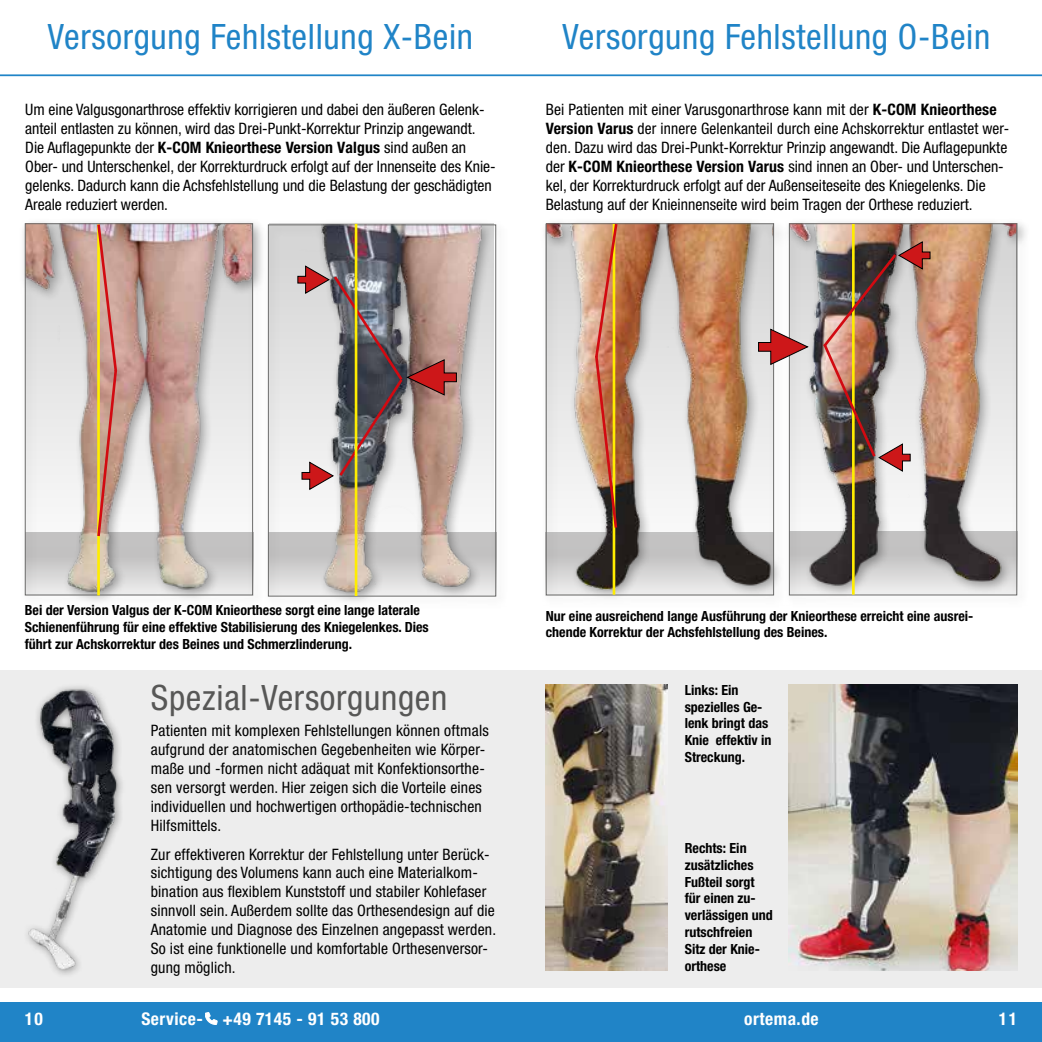
<style>
.page{position:relative;width:1042px;height:1042px;background:#fff}
.page>*{position:absolute;margin:0;border:0;box-sizing:border-box;transform-origin:0 0}
.t1{font:condensed 35px "Helvetica Neue LT Std";letter-spacing:.02em;color:#2084c7}
.t2{font:condensed 35px "Helvetica Neue LT Std";letter-spacing:.02em;color:#575756}
.t3{font:700 condensed 17.5px "Helvetica Neue LT Std";letter-spacing:.03em;color:#fff}
.t4{font:condensed 15.75px/18.9px "Helvetica Neue LT Std";letter-spacing:.01em;color:#000}
.t5{font:700 condensed 14px/16.8px "Helvetica Neue LT Std";color:#000}
.s1{font-weight:700}
</style>
<div class="page">
<div style="left:0;top:1002px;width:1042px;height:40px;background:#2084c7"></div>
<hr style="left:0;top:74px;width:1042px;height:2px;background:#2084c7">
<svg style="left:205px;top:1012px;width:12px;height:12px"></svg>
<div style="left:0;top:670px;width:1042px;height:317px;background:#ededed"></div>
<div style="left:18px;top:217px;width:248px;height:392px;background:#000;opacity:.33"></div>
<img style="left:27px;top:225px;width:224px;height:368px">
<div style="left:25px;top:223px;width:228px;height:372px;border:1px solid #6b6b6a"></div>
<hr style="left:97px;top:224px;width:3px;height:371px;background:#ffed00">
<div style="left:262px;top:218px;width:247px;height:392px;background:#000;opacity:.33"></div>
<img style="left:270px;top:226px;width:224px;height:368px">
<div style="left:268px;top:224px;width:228px;height:372px;border:1px solid #6b6b6a"></div>
<hr style="left:355px;top:224px;width:2px;height:372px;background:#ffed00">
<svg style="left:297px;top:265px;width:160px;height:226px;background:#a3918d"></svg>
<svg style="left:96px;top:222px;width:23px;height:317px;background:#cd9877"></svg>
<div style="left:782px;top:217px;width:248px;height:392px;background:#000;opacity:.33"></div>
<img style="left:791px;top:225px;width:224px;height:368px">
<div style="left:789px;top:223px;width:228px;height:372px;border:1px solid #6b6b6a"></div>
<hr style="left:852px;top:224px;width:2px;height:371px;background:#ffed00">
<div style="left:539px;top:217px;width:248px;height:392px;background:#000;opacity:.33"></div>
<img style="left:548px;top:225px;width:224px;height:368px">
<div style="left:546px;top:223px;width:228px;height:372px;border:1px solid #6b6b6a"></div>
<hr style="left:613px;top:224px;width:2px;height:371px;background:#ffed00">
<svg style="left:593px;top:221px;width:26px;height:309px;background:#c68458"></svg>
<svg style="left:757px;top:328px;width:52px;height:38px;background:#ca8b8c"></svg>
<img style="left:820px;top:241px;width:111px;height:231px">
<img style="left:27px;top:686px;width:95px;height:289px">
<img style="left:789px;top:685px;width:228px;height:285px">
<img style="left:546px;top:685px;width:121px;height:285px">
<h1 class="t1" style="left:48px;top:16px;width:427px">Versorgung Fehlstellung X-Bein</h1>
<p class="t4" style="left:25px;top:100px;width:472px">Um eine Valgusgonarthrose effektiv korrigieren und dabei den äußeren Gelenk&shy;anteil entlasten zu können, wird das Drei-Punkt-Korrektur Prinzip angewandt.<br>Die Auflagepunkte der <span class="s1">K-COM Knieorthese Version Valgus</span> sind außen an Ober- und Unterschenkel, der Korrekturdruck erfolgt auf der Innenseite des Knie&shy;gelenks. Dadurch kann die Achsfehlstellung und die Belastung der geschädigten Areale reduziert werden.</p>
<h1 class="t1" style="left:562px;top:16px;width:429px">Versorgung Fehlstellung O-Bein</h1>
<p class="t4" style="left:546px;top:100px;width:465px">Bei Patienten mit einer Varusgonarthrose kann mit der <span class="s1">K-COM Knieorthese Version Varus</span> der innere Gelenkanteil durch eine Achskorrektur entlastet wer&shy;den. Dazu wird das Drei-Punkt-Korrektur Prinzip angewandt. Die Auflagepunkte der <span class="s1">K-COM Knieorthese Version Varus</span> sind innen an Ober- und Unterschen&shy;kel, der Korrekturdruck erfolgt auf der Außenseiteseite des Kniegelenks. Die Belastung auf der Knieinnenseite wird beim Tragen der Orthese reduziert.</p>
<p class="t5" style="left:25px;top:601px;width:405px">Bei der Version Valgus der K-COM Knieorthese sorgt eine lange laterale<br>Schienenführung für eine effektive Stabilisierung des Kniegelenkes. Dies führt zur Achskorrektur des Beines und Schmerzlinderung.</p>
<p class="t5" style="left:546px;top:607px;width:429px">Nur eine ausreichend lange Ausführung der Knieorthese erreicht eine ausrei&shy;chende Korrektur der Achsfehlstellung des Beines.</p>
<p class="t5" style="left:685px;top:681px;width:88px">Links: Ein spezielles Ge&shy;lenk bringt das<br>Knie effektiv in<br>Streckung.</p>
<h1 class="t2" style="left:151px;top:677px;width:298px">Spezial-Versorgungen</h1>
<p class="t4" style="left:151px;top:721px;width:339px">Patienten mit komplexen Fehlstellungen können oftmals aufgrund der anatomischen Gegebenheiten wie Körper&shy;maße und -formen nicht adäquat mit Konfektionsorthe&shy;sen versorgt werden. Hier zeigen sich die Vorteile eines individuellen und hochwertigen orthopädie-technischen Hilfsmittels.</p>
<p class="t4" style="left:151px;top:844px;width:347px">Zur effektiveren Korrektur der Fehlstellung unter Berück&shy;sichtigung des Volumens kann auch eine Materialkom&shy;bination aus flexiblem Kunststoff und stabiler Kohlefaser sinnvoll sein. Außerdem sollte das Orthesendesign auf die Anatomie und Diagnose des Einzelnen angepasst werden.<br>So ist eine funktionelle und komfortable Orthesenversor&shy;gung möglich.</p>
<p class="t5" style="left:685px;top:839px;width:90px">Rechts: Ein zusätzliches<br>Fußteil sorgt für einen zu&shy;verlässigen und rutschfreien<br>Sitz der Knie&shy;orthese</p>
<p class="t3" style="left:25px;top:1008px;width:20px">10</p>
<p class="t3" style="left:141px;top:1008px;width:240px">Service- +49 7145 - 91 53 800</p>
<p class="t3" style="left:744px;top:1008px;width:76px">ortema.de</p>
<p class="t3" style="left:999px;top:1008px;width:20px">11</p>
</div>
